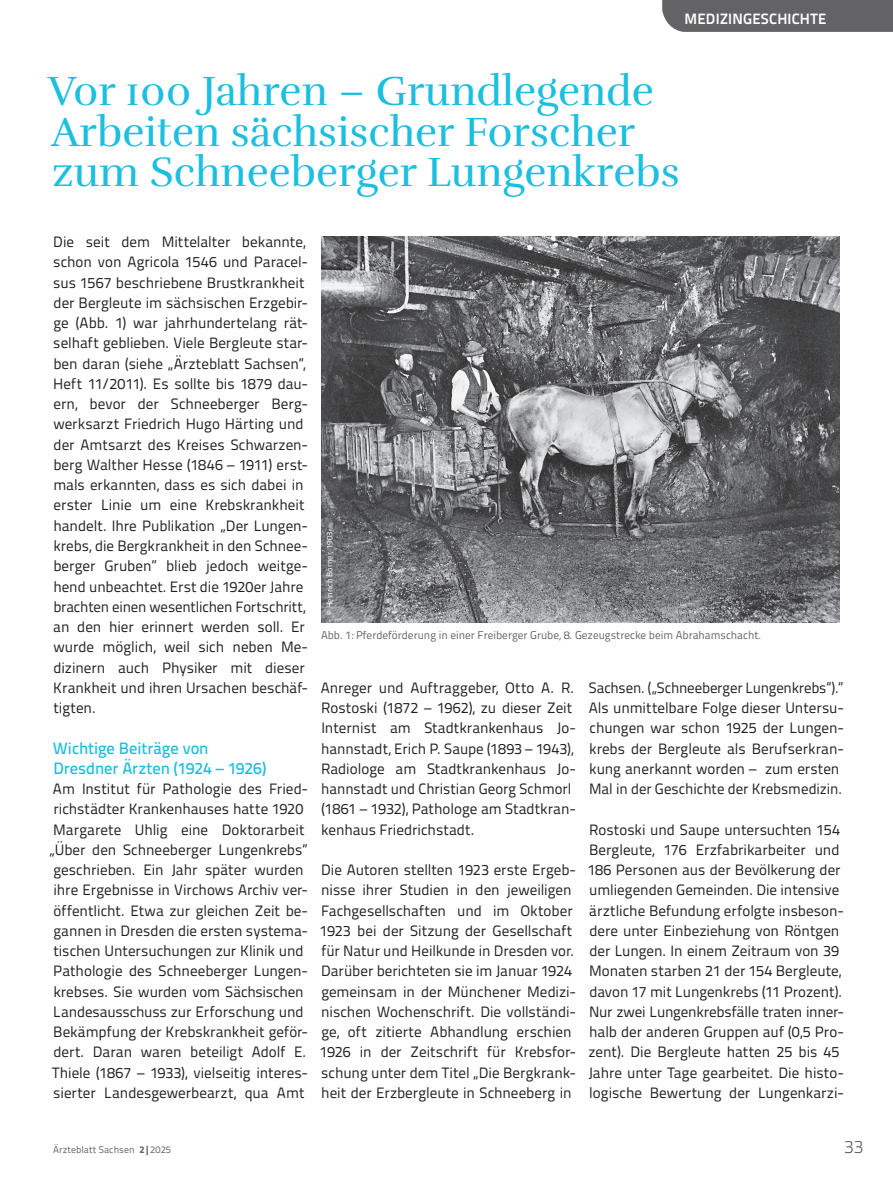
<style>
.page{position:relative;width:893px;height:1191px;background:#fff}
.page>*{position:absolute;margin:0;border:0;box-sizing:border-box;transform-origin:0 0}
.t1{font:42px/40.5px "Rufina";color:#1cbfdf}
.t2{font:300 18px "Titillium Text";color:#636366}
.t3{font:500 16.5px/20.2px "Titillium Text";letter-spacing:-.005em;color:#1cbfdf}
.t4{font:15px/20.2px "Titillium Text";color:#231f20}
.t5{font:700 15px "Titillium Text";letter-spacing:.01em;color:#fff}
.t6{font:11.25px "Titillium Text";color:#636366}
.t7{font:9.75px "Titillium Text";letter-spacing:.01em;color:#636366}
.t8{font:8.25px "Titillium Text";color:#fff}
.s1{font-weight:800}
</style>
<div class="page">
<div style="left:662px;top:0;width:231px;height:32px;background:#636366"></div>
<img style="left:321px;top:236px;width:519px;height:386px">
<p class="t5" style="left:685px;top:7px;width:143px">MEDIZINGESCHICHTE</p>
<h1 class="t1" style="left:48px;top:71px;width:633px">Vor 100 Jahren – Grundlegende<br>Arbeiten sächsischer Forscher zum Schneeberger Lungenkrebs</h1>
<p class="t4" style="left:53px;top:231px;width:256px">Die seit dem Mittelalter bekannte, schon von Agricola 1546 und Paracel&shy;sus 1567 beschriebene Brustkrankheit der Bergleute im sächsischen Erzgebir&shy;ge (Abb. 1) war jahrhundertelang rät&shy;selhaft geblieben. Viele Bergleute star&shy;ben daran (siehe „Ärzteblatt Sachsen“, Heft 11/2011). Es sollte bis 1879 dau&shy;ern, bevor der Schneeberger Berg&shy;werksarzt Friedrich Hugo Härting und der Amtsarzt des Kreises Schwarzen&shy;berg Walther Hesse (1846 – 1911) erst&shy;mals erkannten, dass es sich dabei in erster Linie um eine Krebskrankheit handelt. Ihre Publikation „Der Lungen&shy;krebs, die Bergkrankheit in den Schnee&shy;berger Gruben” blieb jedoch weitge&shy;hend unbeachtet. Erst die 1920er Jahre brachten einen wesentlichen Fortschritt, an den hier erinnert werden soll. Er wurde möglich, weil sich neben Me&shy;dizinern auch Physiker mit dieser Krankheit und ihren Ursachen beschäf&shy;tigten.</p>
<p class="t3" style="left:53px;top:736px;width:215px">Wichtige Beiträge von<br>Dresdner Ärzten (1924 – 1926)</p>
<p class="t4" style="left:49px;top:778px;width:260px">Am Institut für Pathologie des Fried&shy;richstädter Krankenhauses hatte 1920<br>Margarete Uhlig eine Doktorarbeit „Über den Schneeberger Lungenkrebs“ geschrieben. Ein Jahr später wurden ihre Ergebnisse in Virchows Archiv ver&shy;öffentlicht. Etwa zur gleichen Zeit be&shy;gannen in Dresden die ersten systema&shy;tischen Untersuchungen zur Klinik und Pathologie des Schneeberger Lungen&shy;krebses. Sie wurden vom Sächsischen Landesausschuss zur Erforschung und Bekämpfung der Krebskrankheit geför&shy;dert. Daran waren beteiligt Adolf E.<br>Thiele (1867 – 1933), vielseitig interes&shy;sierter Landesgewerbearzt, qua Amt</p>
<p class="t8" style="left:324px;top:614px;width:84px;rotate:-90deg">© Heinrich Börner, 1903</p>
<p class="t6" style="left:321px;top:627px;width:440px">Abb. 1: Pferdeförderung in einer Freiberger Grube, 8. Gezeugstrecke beim Abrahamschacht.</p>
<p class="t4" style="left:321px;top:676px;width:257px">Anreger und Auftraggeber, Otto A. R.<br>Rostoski (1872 – 1962), zu dieser Zeit Internist am Stadtkrankenhaus Jo&shy;hannstadt, Erich P. Saupe (1893 – 1943), Radiologe am Stadtkrankenhaus Jo&shy;hannstadt und Christian Georg Schmorl (1861 – 1932), Pathologe am Stadtkran&shy;kenhaus Friedrichstadt.</p>
<p class="t4" style="left:320px;top:859px;width:258px">Die Autoren stellten 1923 erste Ergeb&shy;nisse ihrer Studien in den jeweiligen Fachgesellschaften und im Oktober 1923 bei der Sitzung der Gesellschaft für Natur und Heilkunde in Dresden vor.<br>Darüber berichteten sie im Januar 1924 gemeinsam in der Münchener Medizi&shy;nischen Wochenschrift. Die vollständi&shy;ge, oft zitierte Abhandlung erschien 1926 in der Zeitschrift für Krebsfor&shy;schung unter dem Titel „Die Bergkrank&shy;heit der Erzbergleute in Schneeberg in</p>
<p class="t4" style="left:589px;top:676px;width:257px">Sachsen. („Schneeberger Lungenkrebs“).” Als unmittelbare Folge dieser Untersu&shy;chungen war schon 1925 der Lungen&shy;krebs der Bergleute als Berufserkran&shy;kung anerkannt worden – zum ersten Mal in der Geschichte der Krebsmedizin.</p>
<p class="t4" style="left:588px;top:818px;width:258px">Rostoski und Saupe untersuchten 154<br>Bergleute, 176 Erzfabrikarbeiter und 186 Personen aus der Bevölkerung der umliegenden Gemeinden. Die intensive ärztliche Befundung erfolgte insbeson&shy;dere unter Einbeziehung von Röntgen der Lungen. In einem Zeitraum von 39<br>Monaten starben 21 der 154 Bergleute, davon 17 mit Lungenkrebs (11 Prozent).<br>Nur zwei Lungenkrebsfälle traten inner&shy;halb der anderen Gruppen auf (0,5 Pro&shy;zent). Die Bergleute hatten 25 bis 45<br>Jahre unter Tage gearbeitet. Die histo&shy;logische Bewertung der Lungenkarzi-</p>
<p class="t7" style="left:53px;top:1142px;width:119px">Ärzteblatt Sachsen <span class="s1">2|</span>2025</p>
<p class="t2" style="left:844px;top:1133px;width:21px">33</p>
</div>
